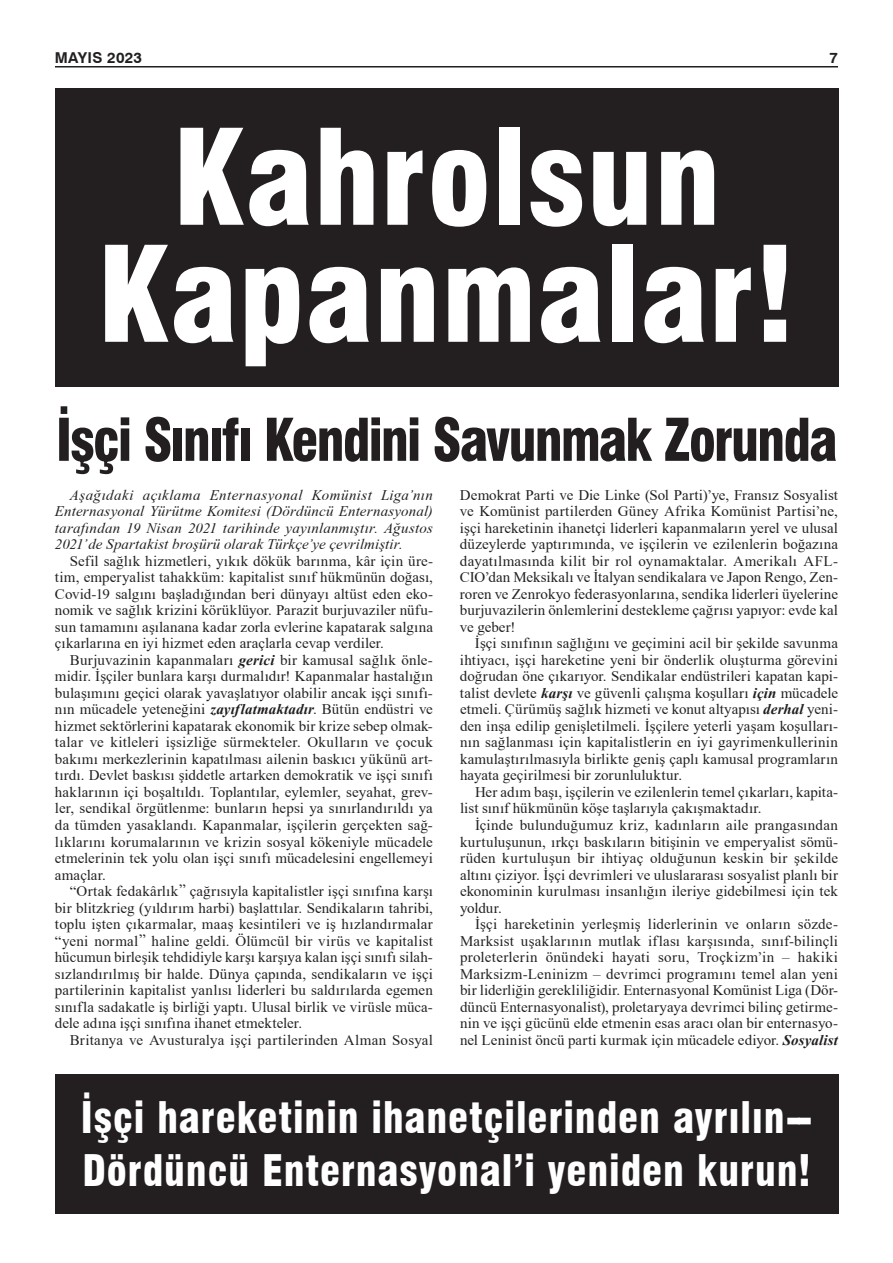
<style>
.page{position:relative;width:893px;height:1263px;background:#fff}
.page>*{position:absolute;margin:0;border:0;box-sizing:border-box;transform-origin:0 0}
.t1{font:900 condensed 129px/117px "Swiss 721 BT";letter-spacing:.01em;color:#fff;text-align:center}
.t2{font:900 condensed 57.3px "Swiss 721 BT";letter-spacing:-.035em;color:#231f20;scale:.95 1}
.t3{font:900 condensed 42.6px/52.5px "Swiss 721 BT";letter-spacing:.02em;color:#fff;scale:.95 1}
.t4{font:15px/16.5px "Turkish Times New Roman";letter-spacing:.005em;color:#231f20;text-align:justify}
.t5{font:italic 15px/16.5px "Turkish Times New Roman";letter-spacing:.005em;color:#231f20;text-align:justify}
.t6{font:700 15px "Swiss 721 BT";letter-spacing:.02em;color:#231f20}
.s1{font-weight:700;font-style:italic}
</style>
<div class="page">
<hr style="left:55px;top:66px;width:783px;height:2px;background:#231f20">
<div style="left:55px;top:1074px;width:783px;height:140px;background:#231f20"></div>
<div style="left:55px;top:88px;width:783px;height:299px;background:#231f20"></div>
<p class="t6" style="left:55px;top:49px;width:89px">MAYIS 2023</p>
<p class="t6" style="left:829px;top:49px;width:10px">7</p>
<h1 class="t1" style="left:97px;top:119px;width:700px">Kahrolsun<br>Kapanmalar!</h1>
<h2 class="t2" style="left:56px;top:406px;width:824px">İşçi Sınıfı Kendini Savunmak Zorunda</h2>
<p class="t5" style="left:55px;top:487px;width:380px;text-indent:15px">Aşağıdaki açıklama Enternasyonal Komünist Liga’nın Enternasyonal Yürütme Komitesi (Dördüncü Enternasyonal) tarafından 19 Nisan 2021 tarihinde yayınlanmıştır. Ağustos 2021’de Spartakist broşürü olarak Türkçe’ye çevrilmiştir.</p>
<p class="t4" style="left:55px;top:553px;width:380px;text-indent:15px">Sefil sağlık hizmetleri, yıkık dökük barınma, kâr için üre&shy;tim, emperyalist tahakküm: kapitalist sınıf hükmünün doğası, Covid-19 salgını başladığından beri dünyayı altüst eden eko&shy;nomik ve sağlık krizini körüklüyor. Parazit burjuvaziler nüfu&shy;sun tamamını aşılanana kadar zorla evlerine kapatarak salgına çıkarlarına en iyi hizmet eden araçlarla cevap verdiler.</p>
<p class="t4" style="left:55px;top:652px;width:380px;text-indent:15px">Burjuvazinin kapanmaları <span class="s1">gerici</span> bir kamusal sağlık önle&shy;midir. İşçiler bunlara karşı durmalıdır! Kapanmalar hastalığın bulaşımını geçici olarak yavaşlatıyor olabilir ancak işçi sınıfı&shy;nın mücadele yeteneğini <span class="s1">zayıflatmaktadır</span>. Bütün endüstri ve hizmet sektörlerini kapatarak ekonomik bir krize sebep olmak&shy;talar ve kitleleri işsizliğe sürmekteler. Okulların ve çocuk bakımı merkezlerinin kapatılması ailenin baskıcı yükünü art&shy;tırdı. Devlet baskısı şiddetle artarken demokratik ve işçi sınıfı haklarının içi boşaltıldı. Toplantılar, eylemler, seyahat, grev&shy;ler, sendikal örgütlenme: bunların hepsi ya sınırlandırıldı ya da tümden yasaklandı. Kapanmalar, işçilerin gerçekten sağ&shy;lıklarını korumalarının ve krizin sosyal kökeniyle mücadele etmelerinin tek yolu olan işçi sınıfı mücadelesini engellemeyi amaçlar.</p>
<p class="t4" style="left:55px;top:883px;width:380px;text-indent:15px">“Ortak fedakârlık” çağrısıyla kapitalistler işçi sınıfına karşı bir blitzkrieg (yıldırım harbi) başlattılar. Sendikaların tahribi, toplu işten çıkarmalar, maaş kesintileri ve iş hızlandırmalar “yeni normal” haline geldi. Ölümcül bir virüs ve kapitalist hücumun birleşik tehdidiyle karşı karşıya kalan işçi sınıfı silah&shy;sızlandırılmış bir halde. Dünya çapında, sendikaların ve işçi partilerinin kapitalist yanlısı liderleri bu saldırılarda egemen sınıfla sadakatle iş birliği yaptı. Ulusal birlik ve virüsle müca&shy;dele adına işçi sınıfına ihanet etmekteler.</p>
<p class="t4" style="left:70px;top:1032px;width:365px">Britanya ve Avusturalya işçi partilerinden Alman Sosyal</p>
<p class="t4" style="left:460px;top:487px;width:380px">Demokrat Parti ve Die Linke (Sol Parti)’ye, Fransız Sosyalist ve Komünist partilerden Güney Afrika Komünist Partisi’ne, işçi hareketinin ihanetçi liderleri kapanmaların yerel ve ulusal düzeylerde yaptırımında, ve işçilerin ve ezilenlerin boğazına dayatılmasında kilit bir rol oynamaktalar. Amerikalı AFL-CIO’dan Meksikalı ve İtalyan sendikalara ve Japon Rengo, Zen&shy;roren ve Zenrokyo federasyonlarına, sendika liderleri üyelerine burjuvazilerin önlemlerini destekleme çağrısı yapıyor: evde kal ve geber!</p>
<p class="t4" style="left:460px;top:636px;width:380px;text-indent:15px">İşçi sınıfının sağlığını ve geçimini acil bir şekilde savunma ihtiyacı, işçi hareketine yeni bir önderlik oluşturma görevini doğrudan öne çıkarıyor. Sendikalar endüstrileri kapatan kapi&shy;talist devlete <span class="s1">karşı</span> ve güvenli çalışma koşulları <span class="s1">için</span> mücadele etmeli. Çürümüş sağlık hizmeti ve konut altyapısı <span class="s1">derhal</span> yeni&shy;den inşa edilip genişletilmeli. İşçilere yeterli yaşam koşulları&shy;nın sağlanması için kapitalistlerin en iyi gayrimenkullerinin kamulaştırılmasıyla birlikte geniş çaplı kamusal programların hayata geçirilmesi bir zorunluluktur.</p>
<p class="t4" style="left:460px;top:784px;width:380px;text-indent:15px">Her adım başı, işçilerin ve ezilenlerin temel çıkarları, kapita&shy;list sınıf hükmünün köşe taşlarıyla çakışmaktadır.</p>
<p class="t4" style="left:460px;top:817px;width:380px;text-indent:15px">İçinde bulunduğumuz kriz, kadınların aile prangasından kurtuluşunun, ırkçı baskıların bitişinin ve emperyalist sömü&shy;rüden kurtuluşun bir ihtiyaç olduğunun keskin bir şekilde altını çiziyor. İşçi devrimleri ve uluslararası sosyalist planlı bir ekonominin kurulması insanlığın ileriye gidebilmesi için tek yoldur.</p>
<p class="t4" style="left:460px;top:916px;width:380px;text-indent:15px">İşçi hareketinin yerleşmiş liderlerinin ve onların sözde-Marksist uşaklarının mutlak iflası karşısında, sınıf-bilinçli proleterlerin önündeki hayati soru, Troçkizm’in – hakiki Marksizm-Leninizm – devrimci programını temel alan yeni bir liderliğin gerekliliğidir. Enternasyonal Komünist Liga (Dör&shy;düncü Enternasyonalist), proletaryaya devrimci bilinç getirme&shy;nin ve işçi gücünü elde etmenin esas aracı olan bir enternasyo&shy;nel Leninist öncü parti kurmak için mücadele ediyor. <span class="s1">Sosyalist</span></p>
<h3 class="t3" style="left:81px;top:1091px;width:772px">İşçi hareketinin ihanetçilerinden ayrılın--<br>Dördüncü Enternasyonal’i yeniden kurun!</h3>
</div>
